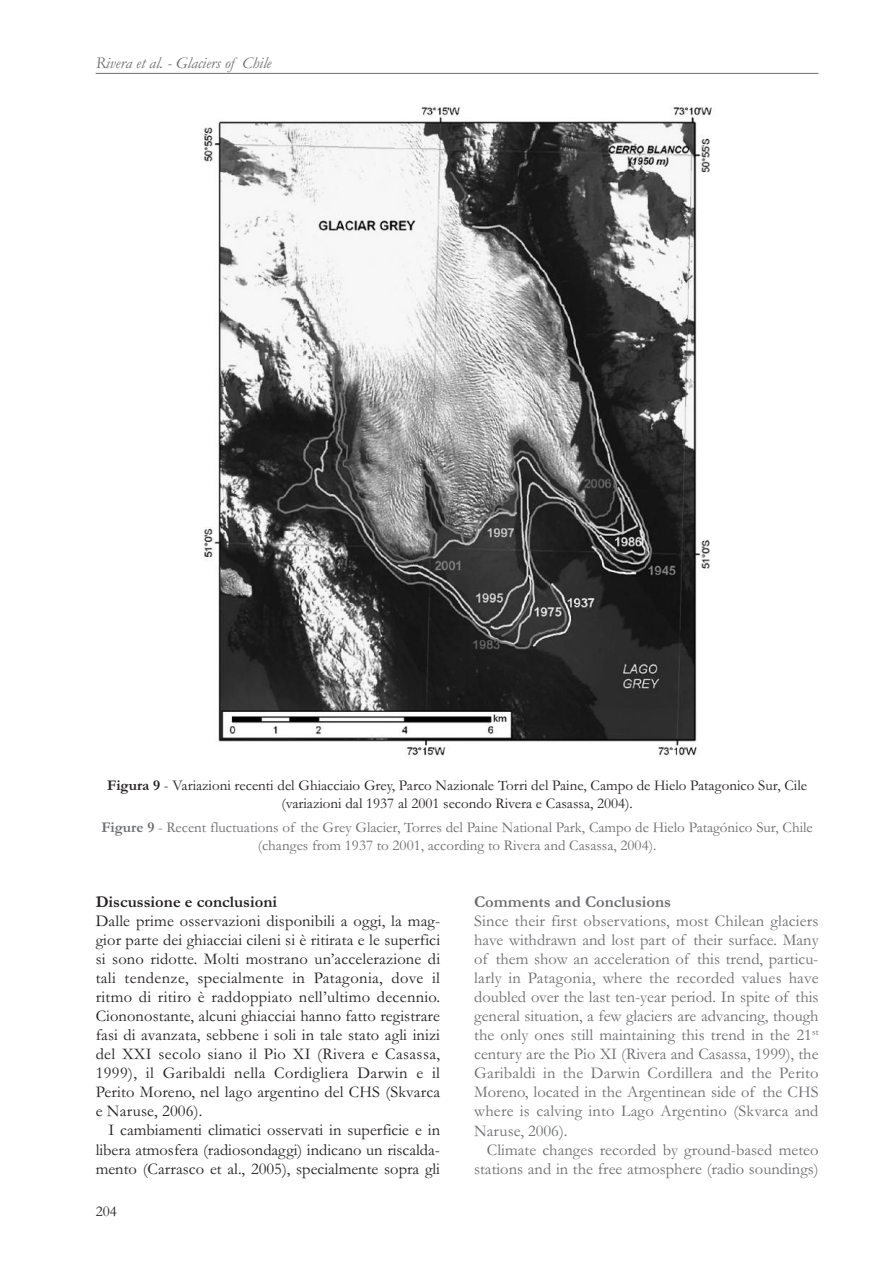
<style>
.page{position:relative;width:893px;height:1263px;background:#fff}
.page>*{position:absolute;margin:0;border:0;box-sizing:border-box;transform-origin:0 0}
.t1{font:16.5px/19px "Garamond";letter-spacing:.005em;color:#231f20;text-align:justify}
.t2{font:16.5px/19px "Garamond";color:#6c6d70;text-align:justify}
.t3{font:italic 16.5px "Garamond";color:#6c6d70}
.t4{font:700 16.5px "Garamond";color:#231f20}
.t5{font:700 16.5px "Garamond";color:#6c6d70}
.t6{font:15px/18px "Garamond";color:#6c6d70;text-align:center}
.t7{font:15px/18px "Garamond";color:#231f20;text-align:center}
.s1{font-weight:700}
</style>
<div class="page">
<hr style="left:96px;top:73px;width:723px;height:1px;background:#6c6d70">
<img style="left:202px;top:106px;width:510px;height:651px">
<p class="t3" style="left:96px;top:53px;width:177px">Rivera et al. - Glaciers of Chile</p>
<p class="t7" style="left:107px;top:776px;width:701px"><span class="s1">Figura 9</span> - Variazioni recenti del Ghiacciaio Grey, Parco Nazionale Torri del Paine, Campo de Hielo Patagonico Sur, Cile (variazioni dal 1937 al 2001 secondo Rivera e Casassa, 2004).</p>
<p class="t6" style="left:101px;top:818px;width:713px"><span class="s1">Figure 9</span> - Recent fluctuations of the Grey Glacier, Torres del Paine National Park, Campo de Hielo Patagónico Sur, Chile (changes from 1937 to 2001, according to Rivera and Casassa, 2004).</p>
<p class="t4" style="left:96px;top:891px;width:183px">Discussione e conclusioni</p>
<p class="t1" style="left:96px;top:911px;width:346px">Dalle prime osservazioni disponibili a oggi, la mag&shy;gior parte dei ghiacciai cileni si è ritirata e le superfici si sono ridotte. Molti mostrano un’accelerazione di tali tendenze, specialmente in Patagonia, dove il ritmo di ritiro è raddoppiato nell’ultimo decennio.<br>Ciononostante, alcuni ghiacciai hanno fatto registrare fasi di avanzata, sebbene i soli in tale stato agli inizi del XXI secolo siano il Pio XI (Rivera e Casassa, 1999), il Garibaldi nella Cordigliera Darwin e il Perito Moreno, nel lago argentino del CHS (Skvarca e Naruse, 2006).</p>
<p class="t1" style="left:96px;top:1120px;width:346px;text-indent:13px">I cambiamenti climatici osservati in superficie e in libera atmosfera (radiosondaggi) indicano un riscalda&shy;mento (Carrasco et al., 2005), specialmente sopra gli</p>
<p class="t7" style="left:96px;top:1202px;width:23px">204</p>
<p class="t5" style="left:474px;top:891px;width:198px">Comments and Conclusions</p>
<p class="t2" style="left:474px;top:911px;width:346px">Since their first observations, most Chilean glaciers have withdrawn and lost part of their surface. Many of them show an acceleration of this trend, particu&shy;larly in Patagonia, where the recorded values have doubled over the last ten-year period. In spite of this general situation, a few glaciers are advancing, though the only ones still maintaining this trend in the 21<sup>st </sup>century are the Pio XI (Rivera and Casassa, 1999), the Garibaldi in the Darwin Cordillera and the Perito Moreno, located in the Argentinean side of the CHS where is calving into Lago Argentino (Skvarca and Naruse, 2006).</p>
<p class="t2" style="left:474px;top:1139px;width:346px;text-align:right">Climate changes recorded by ground-based meteo stations and in the free atmosphere (radio soundings)</p>
</div>
